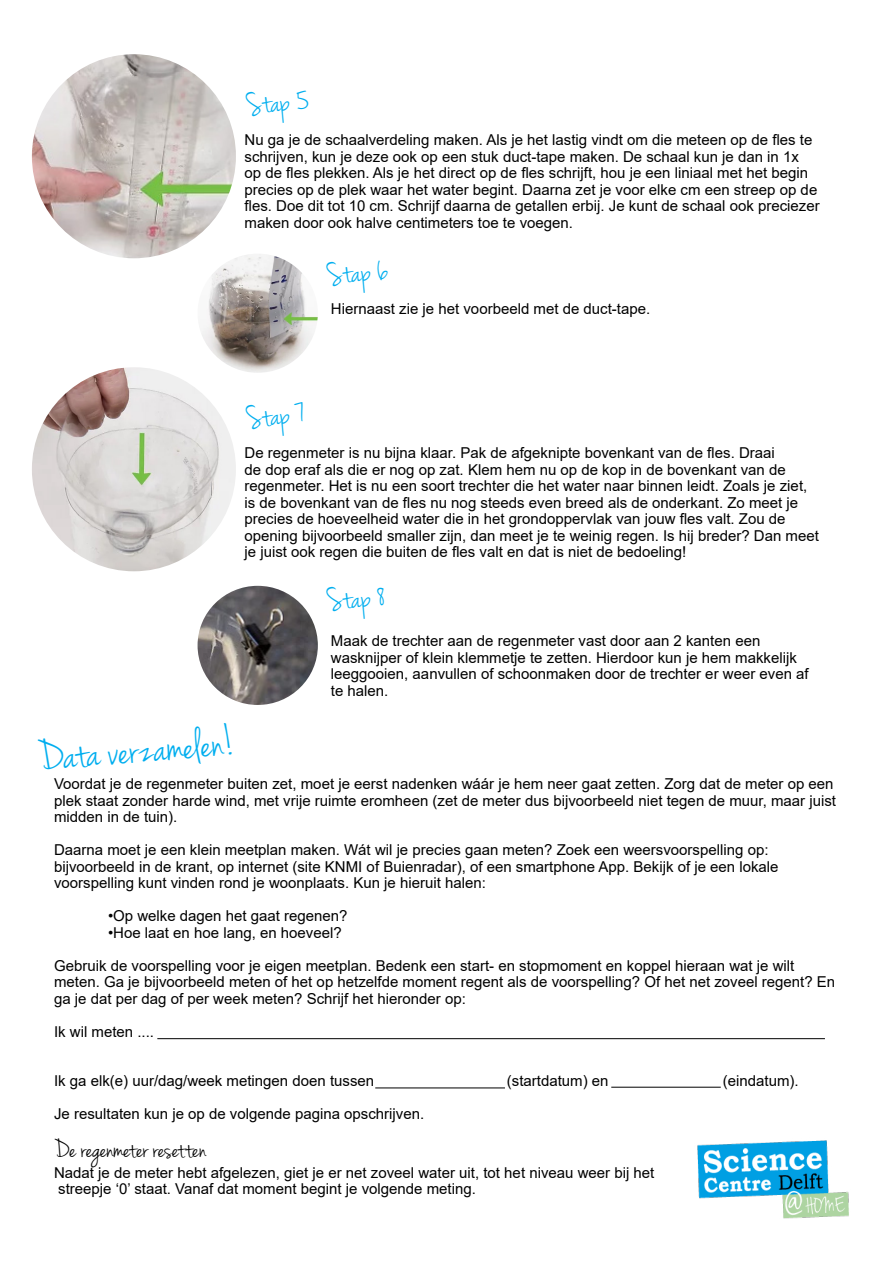
<style>
.page{position:relative;width:893px;height:1263px;background:#fff}
.page>*{position:absolute;margin:0;border:0;box-sizing:border-box;transform-origin:0 0}
.t1{font:45px "Jenna Sue";color:#00aeef}
.t2{font:33px "Jenna Sue";color:#00aeef}
.t3{font:27px "Jenna Sue";color:#000}
.t4{font:15px/16.5px "Arial";color:#000}
</style>
<div class="page">
<img style="left:697px;top:1140px;width:152px;height:79px">
<img style="left:32px;top:54px;width:204px;height:204px;border-radius:102px">
<img style="left:201px;top:254px;width:117px;height:119px">
<img style="left:32px;top:367px;width:204px;height:204px;border-radius:102px">
<img style="left:198px;top:586px;width:120px;height:119px">
<hr style="left:157px;top:1038px;width:668px;height:1px;background:#000">
<hr style="left:375px;top:1087px;width:130px;height:1px;background:#000">
<hr style="left:611px;top:1087px;width:110px;height:1px;background:#000">
<h2 class="t2" style="left:245px;top:85px;width:64px;rotate:-4deg">Stap 5</h2>
<p class="t4" style="left:244px;top:132px;width:577px">Nu ga je de schaalverdeling maken. Als je het lastig vindt om die meteen op de fles te schrijven, kun je deze ook op een stuk duct-tape maken. De schaal kun je dan in 1x<br>op de fles plekken. Als je het direct op de fles schrijft, hou je een liniaal met het begin precies op de plek waar het water begint. Daarna zet je voor elke cm een streep op de fles. Doe dit tot 10 cm. Schrijf daarna de getallen erbij. Je kunt de schaal ook preciezer maken door ook halve centimeters toe te voegen.</p>
<h2 class="t2" style="left:326px;top:255px;width:62px;rotate:-4deg">Stap 6</h2>
<p class="t4" style="left:331px;top:300px;width:321px">Hiernaast zie je het voorbeeld met de duct-tape.</p>
<h2 class="t2" style="left:245px;top:398px;width:59px;rotate:-4deg">Stap 7</h2>
<p class="t4" style="left:244px;top:445px;width:576px">De regenmeter is nu bijna klaar. Pak de afgeknipte bovenkant van de fles. Draai<br>de dop eraf als die er nog op zat. Klem hem nu op de kop in de bovenkant van de regenmeter. Het is nu een soort trechter die het water naar binnen leidt. Zoals je ziet, is de bovenkant van de fles nu nog steeds even breed als de onderkant. Zo meet je precies de hoeveelheid water die in het grondoppervlak van jouw fles valt. Zou de opening bijvoorbeeld smaller zijn, dan meet je te weinig regen. Is hij breder? Dan meet je juist ook regen die buiten de fles valt en dat is niet de bedoeling!</p>
<h2 class="t2" style="left:326px;top:581px;width:60px;rotate:-4deg">Stap 8</h2>
<p class="t4" style="left:331px;top:632px;width:479px">Maak de trechter aan de regenmeter vast door aan 2 kanten een wasknijper of klein klemmetje te zetten. Hierdoor kun je hem makkelijk leeggooien, aanvullen of schoonmaken door de trechter er weer even af te halen.</p>
<h1 class="t1" style="left:36px;top:732px;width:199px;rotate:-5deg">Data verzamelen!</h1>
<p class="t4" style="left:54px;top:775px;width:784px">Voordat je de regenmeter buiten zet, moet je eerst nadenken wáár je hem neer gaat zetten. Zorg dat de meter op een plek staat zonder harde wind, met vrije ruimte eromheen (zet de meter dus bijvoorbeeld niet tegen de muur, maar juist midden in de tuin).</p>
<p class="t4" style="left:54px;top:841px;width:726px">Daarna moet je een klein meetplan maken. Wát wil je precies gaan meten? Zoek een weersvoorspelling op: bijvoorbeeld in de krant, op internet (site KNMI of Buienradar), of een smartphone App. Bekijk of je een lokale voorspelling kunt vinden rond je woonplaats. Kun je hieruit halen:</p>
<p class="t4" style="left:108px;top:907px;width:241px">•Op welke dagen het gaat regenen?</p>
<p class="t4" style="left:108px;top:924px;width:235px">•Hoe laat en hoe lang, en hoeveel?</p>
<p class="t4" style="left:54px;top:957px;width:783px">Gebruik de voorspelling voor je eigen meetplan. Bedenk een start- en stopmoment en koppel hieraan wat je wilt meten. Ga je bijvoorbeeld meten of het op hetzelfde moment regent als de voorspelling? Of het net zoveel regent? En ga je dat per dag of per week meten? Schrijf het hieronder op:</p>
<p class="t4" style="left:54px;top:1023px;width:102px">Ik wil meten ....</p>
<p class="t4" style="left:54px;top:1072px;width:322px">Ik ga elk(e) uur/dag/week metingen doen tussen</p>
<p class="t4" style="left:507px;top:1072px;width:103px">(startdatum) en</p>
<p class="t4" style="left:723px;top:1072px;width:77px">(eindatum).</p>
<p class="t4" style="left:54px;top:1105px;width:372px">Je resultaten kun je op de volgende pagina opschrijven.</p>
<h3 class="t3" style="left:54px;top:1133px;width:154px">De regenmeter resetten</h3>
<p class="t4" style="left:54px;top:1164px;width:602px">Nadat je de meter hebt afgelezen, giet je er net zoveel water uit, tot het niveau weer bij het streepje ‘0’ staat. Vanaf dat moment begint je volgende meting.</p>
</div>
